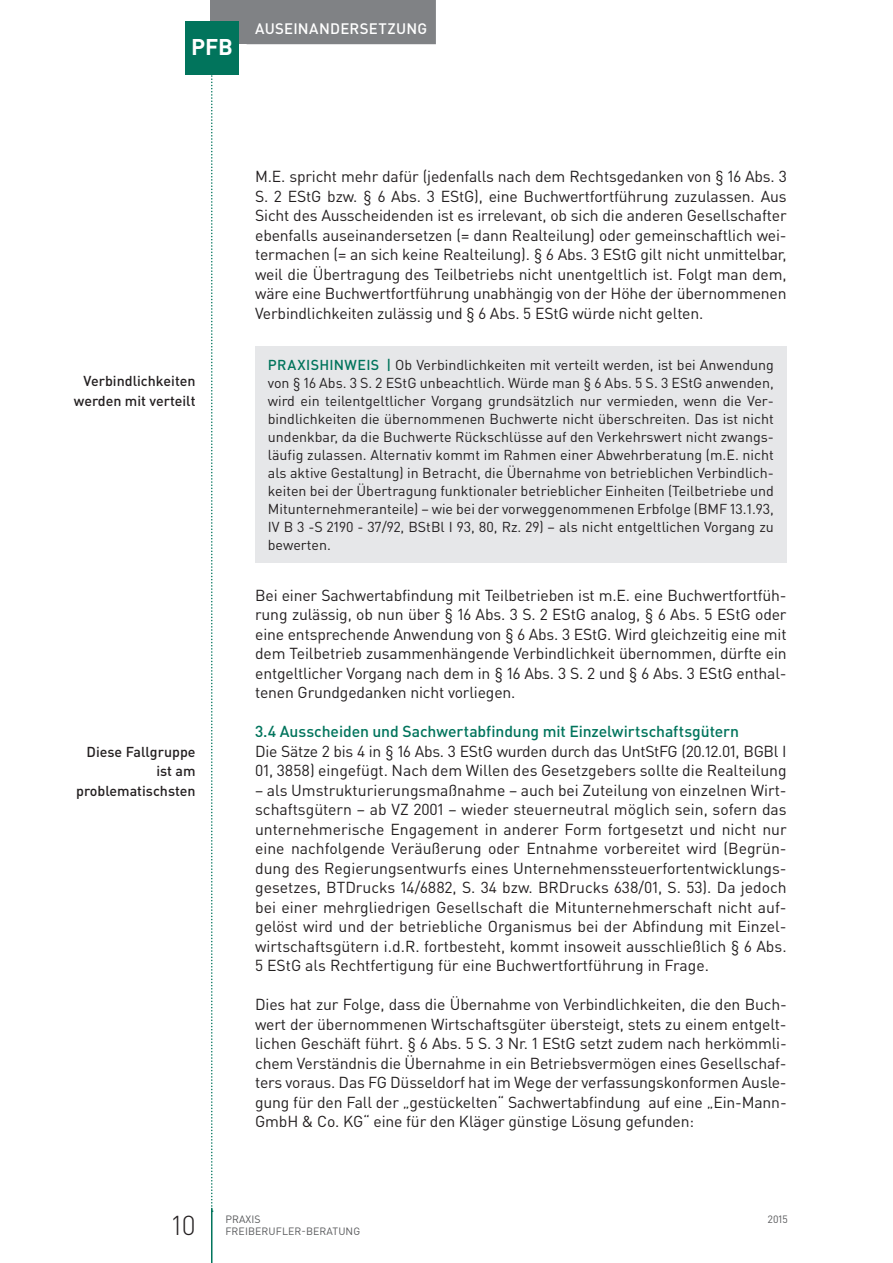
<style>
.page{position:relative;width:893px;height:1263px;background:#fff}
.page>*{position:absolute;margin:0;border:0;box-sizing:border-box;transform-origin:0 0}
.t1{font:300 27px "DIN Pro";color:#231f20}
.t2{font:700 22.5px "DIN Pro";color:#fff}
.t3{font:15.75px/19.5px "DIN Pro";letter-spacing:-.01em;color:#231f20;text-align:justify}
.t4{font:500 15.75px "DIN Pro";letter-spacing:-.005em;color:#01745c}
.t5{font:500 15px "DIN Pro";letter-spacing:.015em;color:#fff}
.t6{font:14.25px/18px "DIN Pro";color:#231f20;text-align:justify}
.t7{font:500 14.25px/19.5px "DIN Pro";color:#231f20;text-align:right}
.t8{font:500 14.25px "DIN Pro";color:#01745c}
.t9{font:10.5px "DIN Pro";letter-spacing:.01em;color:#57585a}
.s1{font-weight:500;color:#01745c}
</style>
<div class="page">
<svg style="left:211px;top:74px;width:2px;height:1138px"></svg>
<div style="left:210px;top:0;width:45px;height:44px;background:#808285"></div>
<hr style="left:211px;top:1208px;width:1px;height:55px;background:#01745c">
<div style="left:247px;top:0;width:189px;height:44px;background:#808285"></div>
<div style="left:185px;top:21px;width:53px;height:53px;background:#01745c"></div>
<div style="left:255px;top:347px;width:532px;height:216px;background:#e6e7e9"></div>
<h2 class="t2" style="left:191px;top:32px;width:44px">PFB</h2>
<p class="t5" style="left:255px;top:18px;width:48px">Auseinan</p>
<p class="t5" style="left:330px;top:18px;width:87px">dersetzung</p>
<p class="t7" style="left:74px;top:371px;width:123px">Verbindlichkeiten werden mit verteilt</p>
<p class="t7" style="left:76px;top:741px;width:121px">Diese Fallgruppe ist am problematischsten</p>
<p class="t3" style="left:255px;top:166px;width:533px">M .E. spricht mehr dafür (jedenfalls nach dem Rechtsgedanken von § 16 Abs. 3<br>S. 2 EStG bzw. § 6 Abs. 3 EStG), eine Buchwertfortführung zuzulassen. Aus Sicht des Ausscheidenden ist es irrelevant, ob sich die anderen Gesellschafter ebenfalls auseinandersetzen (= dann Realteilung) oder gemeinschaftlich wei&shy;termachen (= an sich keine Realteilung). § 6 Abs. 3 EStG gilt nicht unmittelbar, weil die Übertragung des Teilbetriebs nicht unentgeltlich ist. Folgt man dem, wäre eine Buchwertfortführung unabhängig von der Höhe der übernommenen Verbindlichkeiten zulässig und § 6 Abs. 5 EStG würde nicht gelten.</p>
<p class="t8" style="left:268px;top:355px;width:48px">Praxishinw</p>
<p class="t6" style="left:268px;top:356px;width:508px;text-indent:90px"><span class="s1">eis |</span> Ob Verbindlichkeiten mit verteilt werden, ist bei Anwendung von § 16 Abs. 3 S. 2 EStG unbeachtlich. Würde man § 6 Abs. 5 S. 3 EStG anwenden, wird ein teilentgeltlicher Vorgang grundsätzlich nur vermieden, wenn die Ver&shy;bindlichkeiten die übernommenen Buchwerte nicht überschreiten. Das ist nicht undenkbar, da die Buchwerte Rückschlüsse auf den Verkehrswert nicht zwangs&shy;läufig zulassen. Alternativ kommt im Rahmen einer Abwehrberatung (m.E. nicht als aktive Gestaltung) in Betracht, die Übernahme von betrieblichen Verbindlich&shy;keiten bei der Übertragung funktionaler betrieblicher Einheiten (Teilbetriebe und M itunternehmeranteile) – wie bei der vorweggenommenen Erbfolge (BM F 13.1.93, IV B 3 -S 2190 - 37/92, BStBl I 93, 80, Rz. 29) – als nicht entgeltlichen Vorgang zu bewerten.</p>
<p class="t3" style="left:255px;top:585px;width:533px">Bei einer Sachwertabfindung mit Teilbetrieben ist m.E. eine Buchwertfortfüh&shy;rung zulässig, ob nun über § 16 Abs. 3 S. 2 EStG analog, § 6 Abs. 5 EStG oder eine entsprechende Anwendung von § 6 Abs. 3 EStG. Wird gleichzeitig eine mit dem Teilbetrieb zusammenhängende Verbindlichkeit übernommen, dürfte ein entgeltlicher Vorgang nach dem in § 16 Abs. 3 S. 2 und § 6 Abs. 3 EStG enthal&shy;tenen Grundgedanken nicht vorliegen.</p>
<p class="t4" style="left:255px;top:721px;width:486px">3.4 Ausscheiden und Sachwertabfindung mit Einzelwirtschaftsgütern</p>
<p class="t3" style="left:255px;top:741px;width:499px">Die Sätze 2 bis 4 in § 16 Abs. 3 EStG wurden durch das U ntStFG (20.12.01, BGB</p>
<p class="t3" style="left:255px;top:741px;width:533px;text-align:right">l I<br>01, 3858) eingefügt. Nach dem Willen des Gesetzgebers sollte die Realteilung</p>
<p class="t3" style="left:255px;top:780px;width:533px">– als U mstrukturierungsmaßnahme – auch bei Zuteilung von einzelnen Wirt&shy;schaftsgütern – ab VZ 2001 – wieder steuerneutral möglich sein, sofern das unternehmerische Engagement in anderer Form fortgesetzt und nicht nur eine nachfolgende Veräußerung oder Entnahme vorbereitet wird (Begrün&shy;dung des Regierungsentwurfs eines U nternehmenssteuerfortentwicklungs&shy;gesetzes, BTDrucks 14/6882, S. 34 bzw. BR Drucks 638/01, S. 53). Da jedoch bei einer mehrgliedrigen Gesellschaft die M itunternehmerschaft nicht auf&shy;gelöst wird und der betriebliche Organismus bei der Abfindung mit Einzel&shy;wirtschaftsgütern i.d.R. fortbesteht, kommt insoweit ausschließlich § 6 Abs.<br>5 EStG als Rechtfertigung für eine Buchwertfortführung in Frage.</p>
<p class="t3" style="left:255px;top:994px;width:533px">Dies hat zur Folge, dass die Übernahme von Verbindlichkeiten, die den Buch&shy;wert der übernommenen Wirtschaftsgüter übersteigt, stets zu einem entgelt&shy;lichen Geschäft führt. § 6 Abs. 5 S. 3 N r. 1 EStG setzt zudem nach herkömmli&shy;chem Verständnis die Übernahme in ein Betriebsvermögen eines Gesellschaf&shy;ters voraus. Das FG Düsseldorf hat im Wege der verfassungskonformen Ausle&shy;gung für den Fall der „gestückelten“ Sachwertabfindung auf eine „Ein-Mann-GmbH &amp; Co. KG“ eine für den Kläger günstige Lösung gefunden:</p>
<h1 class="t1" style="left:172px;top:1207px;width:25px">10</h1>
<p class="t9" style="left:225px;top:1212px;width:37px">Praxis</p>
<p class="t9" style="left:768px;top:1212px;width:21px">2015</p>
<p class="t9" style="left:225px;top:1224px;width:136px">Freiberufler-Beratung</p>
</div>
